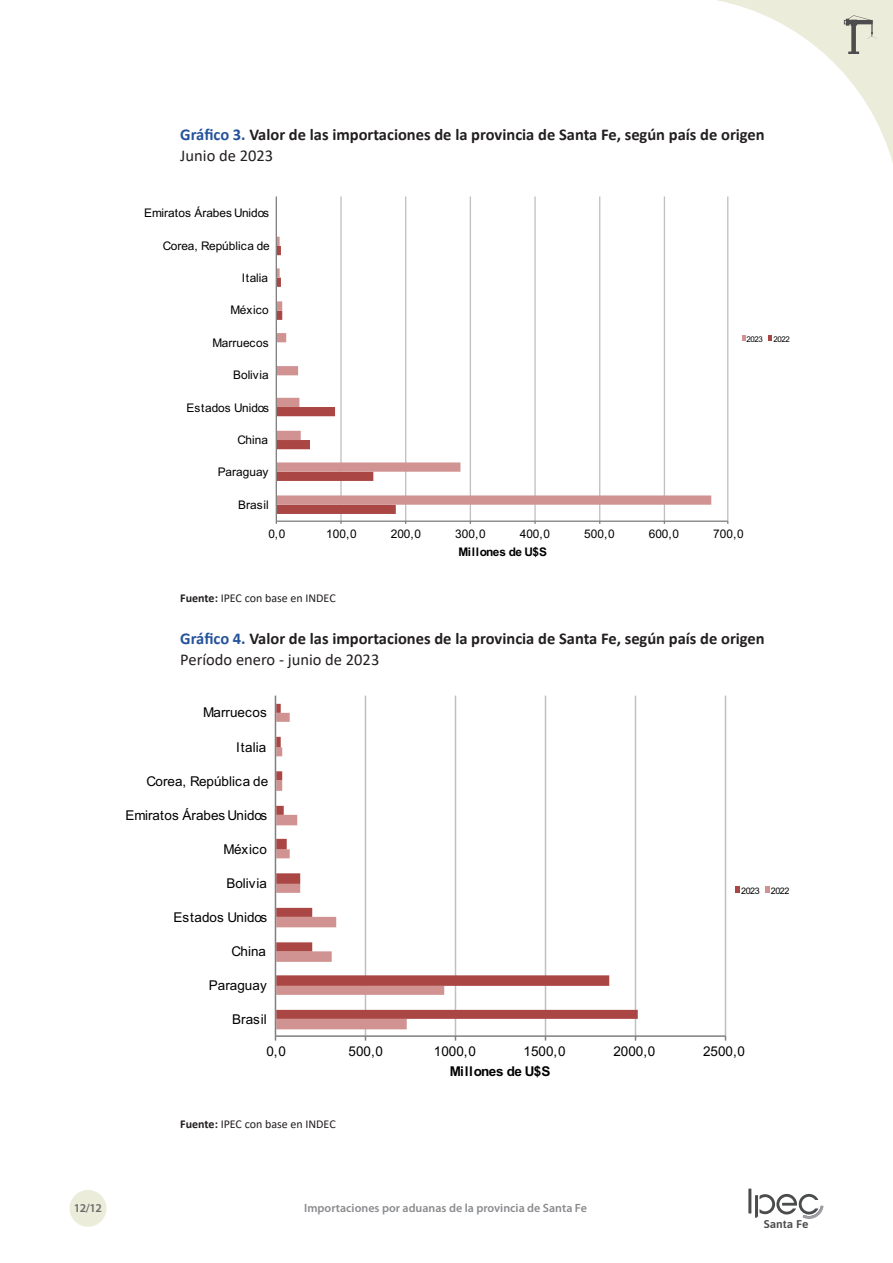
<style>
.page{position:relative;width:893px;height:1263px;background:#fff}
.page>*{position:absolute;margin:0;border:0;box-sizing:border-box;transform-origin:0 0}
.Cuadros{font:700 16.5px "Calibri";color:#231f20}
.Cuadros-2{font:16.5px "Calibri";color:#231f20}
.t1{font:13.5px "Arial";color:#000}
.t2{font:700 13.5px "Arial";letter-spacing:-.03em;color:#000}
.Texto{font:12px "Calibri";color:#231f20}
.t3{font:600 12px "Myriad Pro";color:#898b8e}
.t4{font:600 12px "Myriad Pro";color:#69696c}
.t5{font:11.85px "Arial";color:#000}
.t6{font:700 11.85px "Arial";letter-spacing:-.03em;color:#000}
.t7{font:600 11.25px "Asap";color:#4b4c4d;scale:1.06 1}
.t8{font:9px "Arial";letter-spacing:-.055em;color:#000}
.t9{font:7.95px "Arial";letter-spacing:-.055em;color:#000}
.s1{color:#24529b}
.s2{font-weight:700}
</style>
<div class="page">
<div style="left:70px;top:1190px;width:36px;height:37px;background:#ececda;border-radius:50%"></div>
<hr style="left:748px;top:1188px;width:3px;height:25px;background:#4b4c4d">
<svg style="left:755px;top:1193px;width:69px;height:26px"></svg>
<svg style="left:717px;top:0;width:176px;height:163px"></svg>
<hr style="left:365px;top:695px;width:1px;height:341px;background:#c0c0c0">
<hr style="left:455px;top:695px;width:1px;height:341px;background:#c0c0c0">
<hr style="left:545px;top:695px;width:1px;height:341px;background:#c0c0c0">
<hr style="left:635px;top:695px;width:1px;height:341px;background:#c0c0c0">
<hr style="left:725px;top:695px;width:1px;height:341px;background:#c0c0c0">
<svg style="left:276px;top:1019px;width:131px;height:10px"></svg>
<svg style="left:276px;top:704px;width:362px;height:315px"></svg>
<hr style="left:275px;top:1035px;width:450px;height:2px;background:#808080">
<hr style="left:275px;top:695px;width:1px;height:341px;background:#808080">
<svg style="left:735px;top:887px;width:5px;height:6px"></svg>
<svg style="left:765px;top:887px;width:5px;height:6px"></svg>
<hr style="left:340px;top:196px;width:2px;height:325px;background:#c0c0c0">
<hr style="left:405px;top:196px;width:1px;height:325px;background:#c0c0c0">
<hr style="left:470px;top:196px;width:1px;height:325px;background:#c0c0c0">
<hr style="left:534px;top:196px;width:2px;height:325px;background:#c0c0c0">
<hr style="left:599px;top:196px;width:1px;height:325px;background:#c0c0c0">
<hr style="left:664px;top:196px;width:1px;height:325px;background:#c0c0c0">
<hr style="left:727px;top:196px;width:1px;height:325px;background:#c0c0c0">
<svg style="left:277px;top:505px;width:119px;height:9px"></svg>
<svg style="left:277px;top:237px;width:434px;height:268px"></svg>
<hr style="left:276px;top:520px;width:452px;height:2px;background:#808080">
<hr style="left:276px;top:196px;width:1px;height:325px;background:#808080">
<svg style="left:742px;top:336px;width:4px;height:5px"></svg>
<svg style="left:768px;top:336px;width:4px;height:5px"></svg>
<p class="Cuadros" style="left:180px;top:123px;width:586px"><span class="s1">Gráfico 3.</span> Valor de las importaciones de la provincia de Santa Fe, según país de origen</p>
<p class="Cuadros-2" style="left:180px;top:144px;width:94px">Junio de 2023</p>
<p class="t5" style="left:144px;top:205px;width:126px">Emiratos Árabes Unidos</p>
<p class="t5" style="left:163px;top:237px;width:108px">Corea, República de</p>
<p class="t5" style="left:242px;top:270px;width:28px">Italia</p>
<p class="t5" style="left:231px;top:302px;width:40px">México</p>
<p class="t5" style="left:213px;top:334px;width:58px">Marruecos</p>
<p class="t5" style="left:233px;top:367px;width:37px">Bolivia</p>
<p class="t5" style="left:187px;top:399px;width:84px">Estados Unidos</p>
<p class="t5" style="left:238px;top:432px;width:32px">China</p>
<p class="t5" style="left:218px;top:464px;width:52px">Paraguay</p>
<p class="t5" style="left:238px;top:496px;width:32px">Brasil</p>
<p class="t9" style="left:746px;top:334px;width:18px">2023</p>
<p class="t9" style="left:773px;top:334px;width:18px">2022</p>
<p class="t5" style="left:268px;top:526px;width:19px">0,0</p>
<p class="t5" style="left:326px;top:526px;width:32px">100,0</p>
<p class="t5" style="left:391px;top:526px;width:32px">200,0</p>
<p class="t5" style="left:455px;top:526px;width:32px">300,0</p>
<p class="t5" style="left:520px;top:526px;width:32px">400,0</p>
<p class="t5" style="left:584px;top:526px;width:32px">500,0</p>
<p class="t5" style="left:649px;top:526px;width:32px">600,0</p>
<p class="t5" style="left:713px;top:526px;width:32px">700,0</p>
<p class="t6" style="left:459px;top:543px;width:90px">Millones de U$S</p>
<p class="Texto" style="left:180px;top:590px;width:157px"><span class="s2">Fuente:</span> IPEC con base en INDEC</p>
<p class="Cuadros" style="left:180px;top:627px;width:586px"><span class="s1">Gráfico 4.</span> Valor de las importaciones de la provincia de Santa Fe, según país de origen</p>
<p class="Cuadros-2" style="left:180px;top:648px;width:201px">Período enero - junio de 2023</p>
<p class="t1" style="left:203px;top:703px;width:65px">Marruecos</p>
<p class="t1" style="left:236px;top:737px;width:31px">Italia</p>
<p class="t1" style="left:147px;top:771px;width:123px">Corea, República de</p>
<p class="t1" style="left:125px;top:806px;width:143px">Emiratos Árabes Unidos</p>
<p class="t1" style="left:224px;top:840px;width:45px">México</p>
<p class="t1" style="left:226px;top:874px;width:42px">Bolivia</p>
<p class="t1" style="left:174px;top:908px;width:95px">Estados Unidos</p>
<p class="t1" style="left:232px;top:942px;width:36px">China</p>
<p class="t1" style="left:209px;top:976px;width:59px">Paraguay</p>
<p class="t1" style="left:232px;top:1010px;width:36px">Brasil</p>
<p class="t8" style="left:741px;top:884px;width:50px">2023 2022</p>
<p class="t1" style="left:266px;top:1042px;width:21px">0,0</p>
<p class="t1" style="left:349px;top:1042px;width:36px">500,0</p>
<p class="t1" style="left:434px;top:1042px;width:44px">1000,0</p>
<p class="t1" style="left:524px;top:1042px;width:44px">1500,0</p>
<p class="t1" style="left:613px;top:1042px;width:44px">2000,0</p>
<p class="t1" style="left:703px;top:1042px;width:44px">2500,0</p>
<p class="Texto" style="left:180px;top:1116px;width:157px"><span class="s2">Fuente:</span> IPEC con base en INDEC</p>
<p class="t2" style="left:450px;top:1062px;width:102px">Millones de U$S</p>
<p class="t4" style="left:74px;top:1200px;width:30px">12/12</p>
<p class="t3" style="left:304px;top:1200px;width:284px">Importaciones por aduanas de la provincia de Santa Fe</p>
<p class="t7" style="left:764px;top:1216px;width:44px">Santa Fe</p>
</div>
